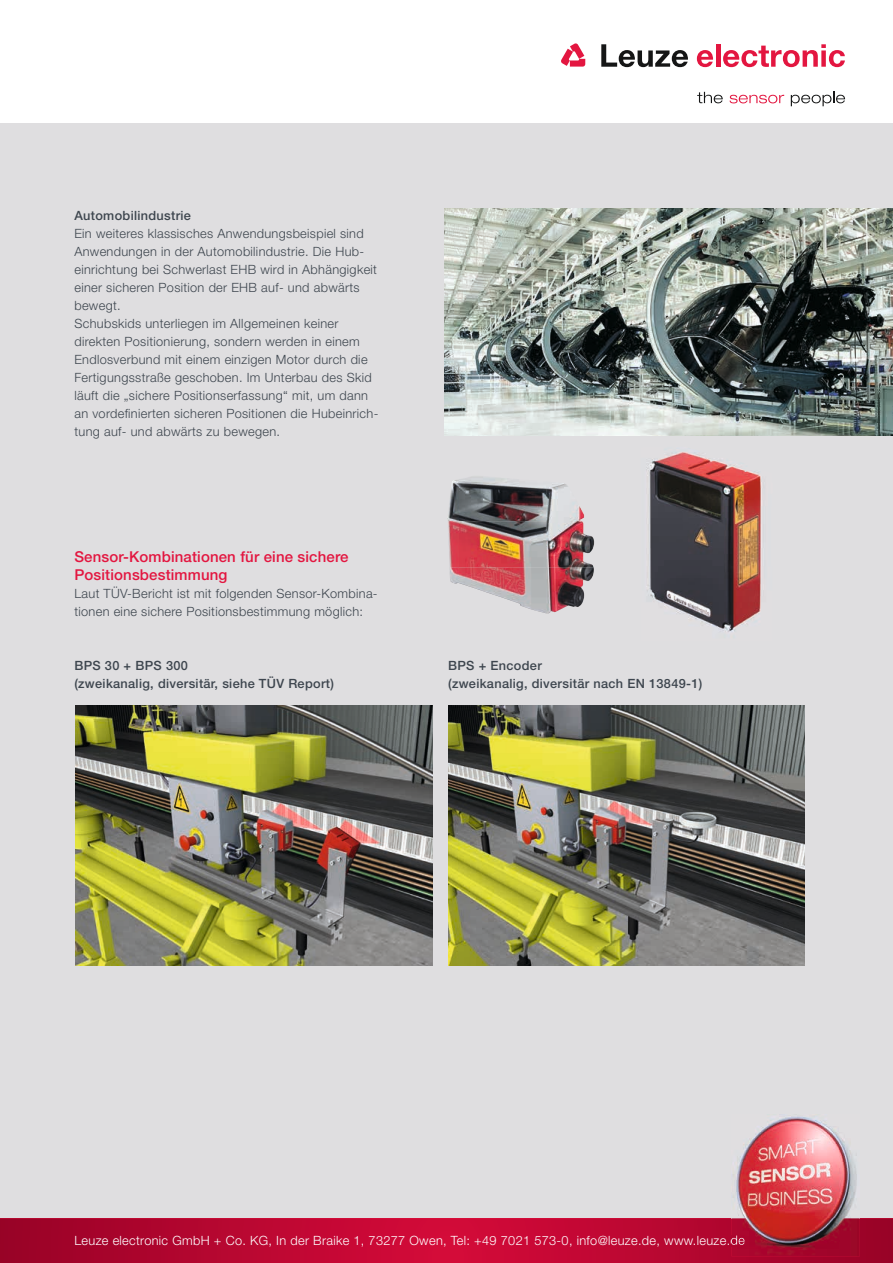
<style>
.page{position:relative;width:893px;height:1263px;background:#fff}
.page>*{position:absolute;margin:0;border:0;box-sizing:border-box;transform-origin:0 0}
.t1{font:500 15px/18px "Helvetica Neue LT Pro";letter-spacing:.01em;color:#e31640}
.t2{font:300 12.75px/18px "Helvetica Neue LT Pro";letter-spacing:.025em;color:#3d454e}
.t3{font:500 12.75px/18px "Helvetica Neue LT Pro";letter-spacing:.025em;color:#3d454e}
.t4{font:300 12.75px "Helvetica Neue LT Pro";letter-spacing:.025em;color:#fff}
</style>
<div class="page">
<div style="left:0;top:123px;width:893px;height:1095px;background:#dfdee0"></div>
<img style="left:733px;top:1117px;width:124px;height:101px">
<svg style="left:0;top:1218px;width:893px;height:45px;background:#b60930"></svg>
<svg style="left:561px;top:43px;width:24px;height:24px"></svg>
<svg style="left:697px;top:50px;width:16px;height:17px"></svg>
<hr style="left:716px;top:44px;width:4px;height:23px;background:#e31640">
<svg style="left:723px;top:44px;width:122px;height:23px"></svg>
<svg style="left:730px;top:95px;width:54px;height:8px"></svg>
<svg style="left:601px;top:44px;width:87px;height:23px"></svg>
<svg style="left:697px;top:92px;width:26px;height:11px"></svg>
<svg style="left:791px;top:92px;width:54px;height:14px"></svg>
<img style="left:647px;top:452px;width:115px;height:180px">
<img style="left:447px;top:477px;width:99px;height:90px">
<img style="left:546px;top:483px;width:48px;height:84px">
<img style="left:450px;top:567px;width:144px;height:46px">
<img style="left:444px;top:208px;width:449px;height:228px">
<img style="left:76px;top:706px;width:356px;height:259px">
<img style="left:448px;top:706px;width:356px;height:259px">
<p class="t3" style="left:74px;top:206px;width:118px">Automobilindustrie</p>
<p class="t2" style="left:74px;top:224px;width:305px">Ein weiteres klassisches Anwendungsbeispiel sind Anwendungen in der Automobilindustrie. Die Hub&shy;einrichtung bei Schwerlast EHB wird in Abhängigkeit einer sicheren Position der EHB auf- und abwärts bewegt.<br>Schubskids unterliegen im Allgemeinen keiner direkten Positionierung, sondern werden in einem Endlosverbund mit einem einzigen Motor durch die Fertigungsstraße geschoben. Im Unterbau des Skid läuft die „sichere Positionserfassung“ mit, um dann an vordefinierten sicheren Positionen die Hubeinrich&shy;tung auf- und abwärts zu bewegen.</p>
<p class="t1" style="left:74px;top:547px;width:276px">Sensor-Kombinationen für eine sichere<br>Positionsbestimmung</p>
<p class="t2" style="left:74px;top:584px;width:305px">Laut TÜV-Bericht ist mit folgenden Sensor-Kombina&shy;tionen eine sichere Positionsbestimmung möglich:</p>
<p class="t3" style="left:74px;top:656px;width:261px">BPS 30 + BPS 300<br>(zweikanalig, diversitär, siehe TÜV Report)</p>
<p class="t3" style="left:448px;top:656px;width:256px">BPS + Encoder<br>(zweikanalig, diversitär nach EN 13849-1)</p>
<p class="t4" style="left:74px;top:1232px;width:672px">Leuze electronic GmbH + Co. KG, In der Braike 1, 73277 Owen, Tel: +49 7021 573-0, info@leuze.de, www.leuze.de</p>
</div>
